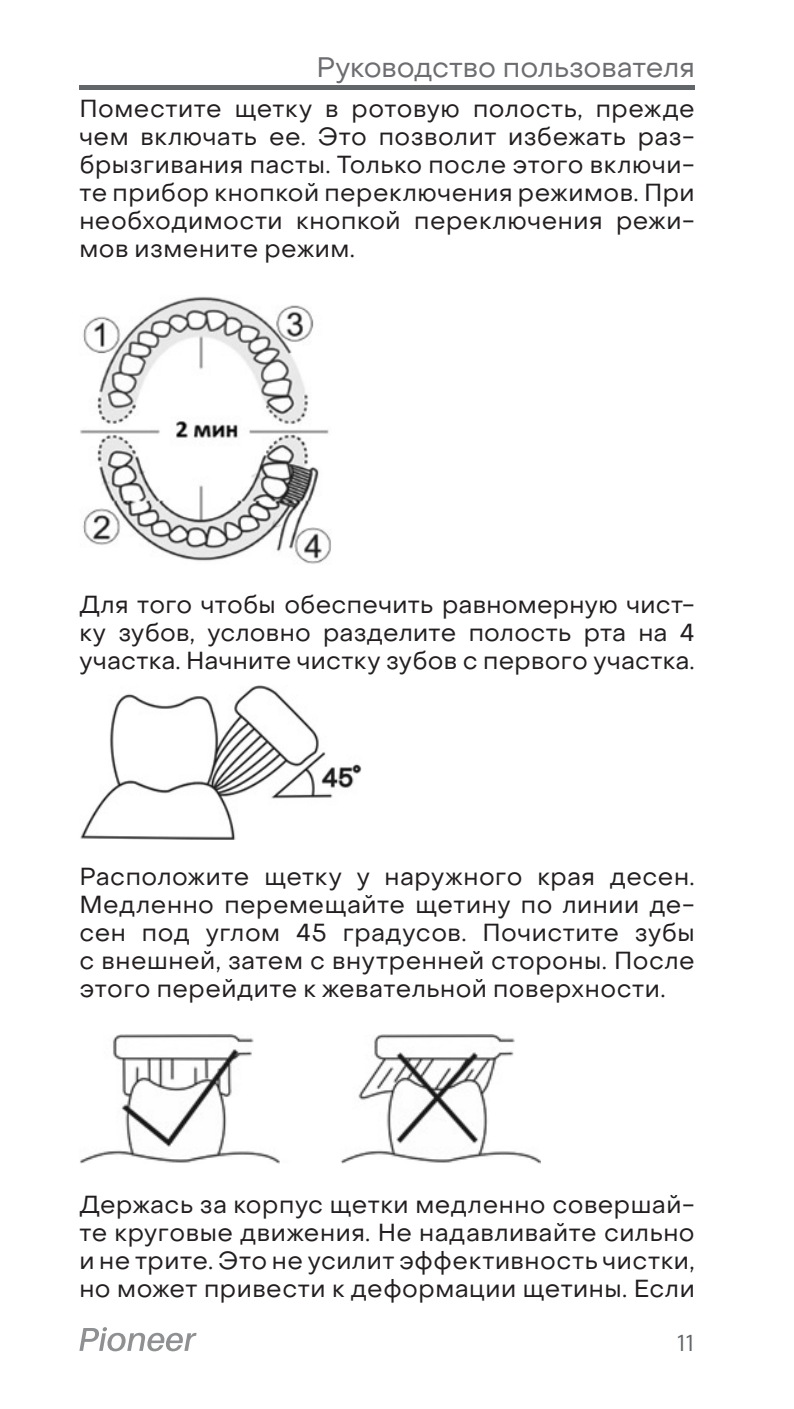
<style>
.page{position:relative;width:794px;height:1409px;background:#fff}
.page>*{position:absolute;margin:0;border:0;box-sizing:border-box;transform-origin:0 0}
.t1{font:28px "Object Sans";color:#6c6d70}
.t2{font:condensed 24.85px "Myriad Pro";color:#626669}
.Основной_текстовый_б{font:24.5px/28px "Object Sans";letter-spacing:.02em;color:#231f20;text-align:justify}
</style>
<div class="page">
<div style="left:79px;top:85px;width:615px;height:5px;background:#626669"></div>
<svg style="left:79px;top:1327px;width:118px;height:24px"></svg>
<img style="left:80px;top:296px;width:251px;height:268px">
<img style="left:80px;top:686px;width:282px;height:153px">
<img style="left:80px;top:1035px;width:460px;height:129px">
<p class="t1" style="left:316px;top:50px;width:380px">Руководство пользователя</p>
<p class="Основной_текстовый_б" style="left:79px;top:95px;width:617px">Поместите щетку в ротовую полость, прежде чем включать ее. Это позволит избежать раз&shy;брызгивания пасты. Только после этого включи&shy;те прибор кнопкой переключения режимов. При необходимости кнопкой переключения режи&shy;мов измените режим.</p>
<p class="Основной_текстовый_б" style="left:79px;top:591px;width:617px">Для того чтобы обеспечить равномерную чист&shy;ку зубов, условно разделите полость рта на 4 участка. Начните чистку зубов с первого участка.</p>
<p class="Основной_текстовый_б" style="left:79px;top:862px;width:617px">Расположите щетку у наружного края десен.<br>Медленно перемещайте щетину по линии де&shy;сен под углом 45 градусов. Почистите зубы с внешней, затем с внутренней стороны. После этого перейдите к жевательной поверхности.</p>
<p class="Основной_текстовый_б" style="left:79px;top:1190px;width:617px">Держась за корпус щетки медленно совершай&shy;те круговые движения. Не надавливайте сильно и не трите. Это не усилит эффективность чистки, но может привести к деформации щетины. Если</p>
<p class="t2" style="left:676px;top:1330px;width:20px">11</p>
</div>
